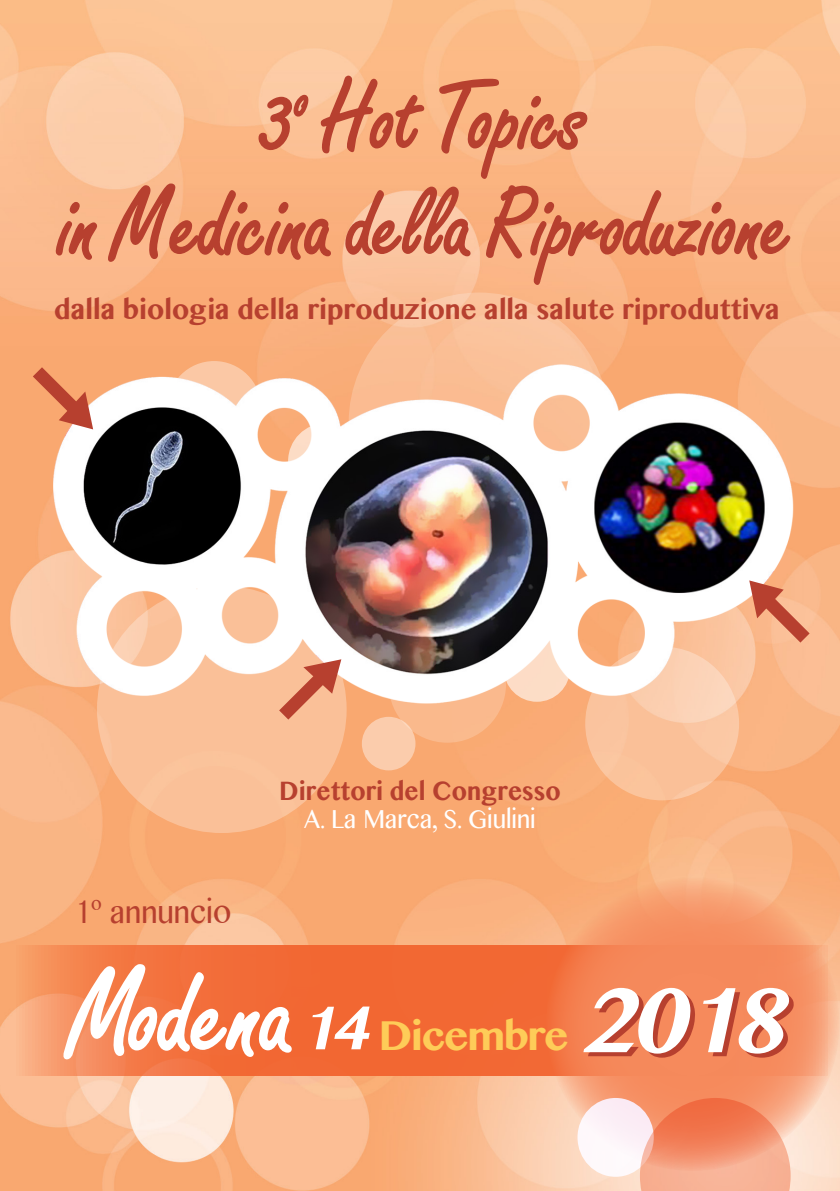
<style>
.page{position:relative;width:840px;height:1191px;background:#fff}
.page>*{position:absolute;margin:0;border:0;box-sizing:border-box;transform-origin:0 0}
.t1{font:121.6px "Freestyle Script";color:#fff}
.t2{font:100px "Freestyle Script";letter-spacing:-.01em;color:#b7402f}
.t3{font:italic 700 92px "Bangla MN";color:#fff}
.t4{font:italic 700 61.2px "Bangla MN";color:#fff}
.t5{font:700 40.8px "Bangla MN";letter-spacing:-.04em;color:#fecc58}
.t6{font:32px "Bangla MN";color:#b7402f;scale:.9 1}
.t7{font:700 28px "Bangla MN";color:#b7402f;scale:.94 1}
.t8{font:700 26px "Bangla MN";color:#b7402f;scale:.9 1}
.t9{font:26px "Bangla MN";color:#fff;scale:.9 1}
</style>
<div class="page">
<img style="left:0;top:0;width:839px;height:1191px">
<svg style="left:55px;top:201px;width:43px;height:50px;background:#eca079"></svg>
<svg style="left:108px;top:71px;width:681px;height:180px;background:#f4af84"></svg>
<div style="left:97px;top:586px;width:249px;height:247px;background:#fac098;border-radius:50%"></div>
<div style="left:585px;top:646px;width:153px;height:154px;background:#fac39b;border-radius:50%"></div>
<img style="left:0;top:251px;width:839px;height:524px">
<svg style="left:33px;top:367px;width:60px;height:62px;background:#e2875e"></svg>
<svg style="left:748px;top:580px;width:61px;height:62px;background:#e49472"></svg>
<svg style="left:279px;top:659px;width:62px;height:60px"></svg>
<svg style="left:12px;top:945px;width:815px;height:130px;background:#f3723e"></svg>
<svg style="left:545px;top:877px;width:294px;height:293px;background:#f69063"></svg>
<div style="left:577px;top:1098px;width:76px;height:78px;background:#fdf5fa;border-radius:50%"></div>
<svg style="left:639px;top:1098px;width:151px;height:93px;background:#f49a79"></svg>
<svg style="left:63px;top:963px;width:230px;height:96px;background:#f58f65"></svg>
<p class="t2" style="left:263px;top:59px;width:343px">3<sup>o</sup> Hot Topics</p>
<p class="t2" style="left:59px;top:165px;width:751px">inMedicinadellaRiproduzione</p>
<p class="t7" style="left:54px;top:291px;width:773px">dalla biologia della riproduzione alla salute riproduttiva</p>
<p class="t8" style="left:279px;top:774px;width:314px">Direttori del Congresso</p>
<p class="t9" style="left:304px;top:802px;width:258px">A. La Marca, S. Giulini</p>
<p class="t6" style="left:74px;top:891px;width:175px">1<sup>o</sup> annuncio</p>
<p class="t1" style="left:70px;top:942px;width:248px">Modena</p>
<p class="t4" style="left:296px;top:988px;width:92px">14</p>
<p class="t5" style="left:378px;top:1009px;width:192px">Dicembre</p>
<p class="t3" style="left:577px;top:960px;width:237px">2018</p>
</div>
